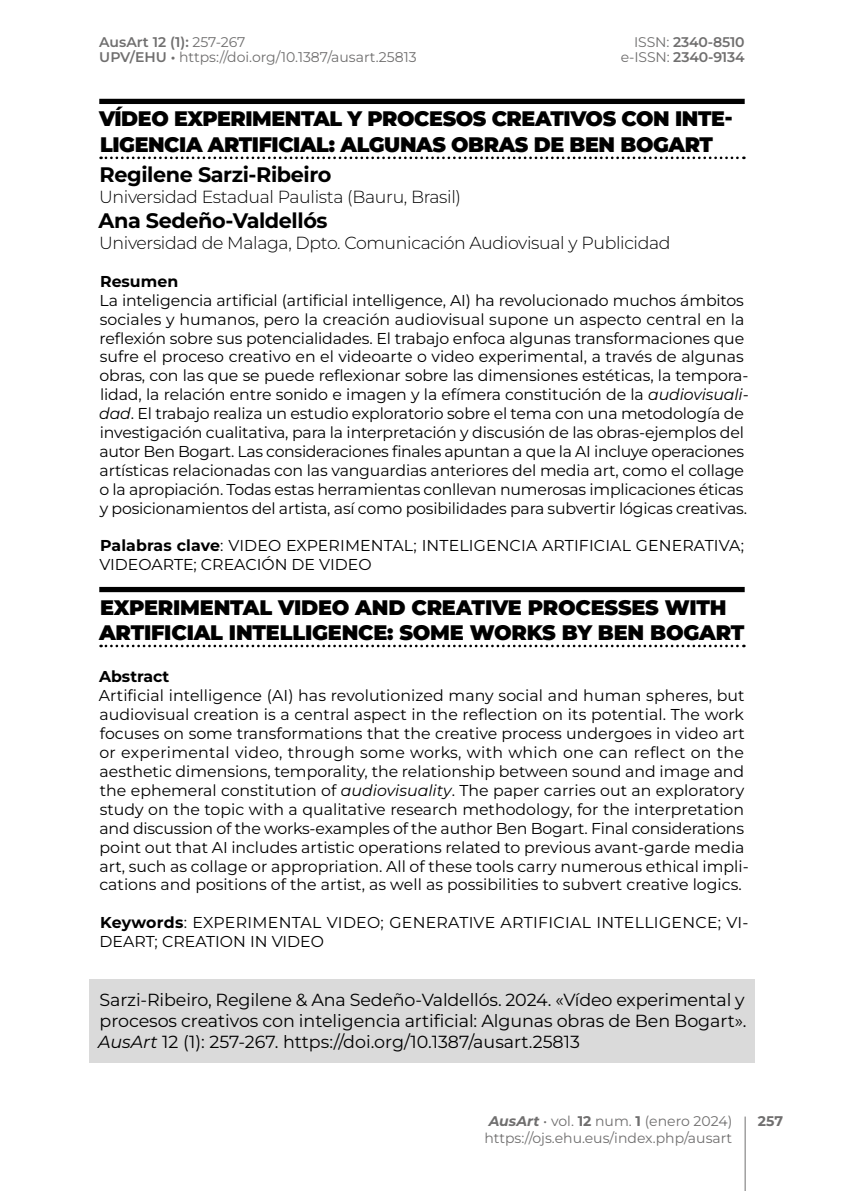
<style>
.page{position:relative;width:844px;height:1191px;background:#fff}
.page>*{position:absolute;margin:0;border:0;box-sizing:border-box;transform-origin:0 0}
.t1{font:900 21px/25.2px "Montserrat";letter-spacing:-.02em;color:#000}
.t2{font:700 21px "Montserrat";letter-spacing:-.02em;color:#000}
.t3{font:17.5px/21px "Montserrat";color:#000;text-align:justify}
.t4{font:300 17.5px "Montserrat";letter-spacing:-.02em;color:#000}
.t5{font:15.75px/18.9px "Montserrat";letter-spacing:-.01em;color:#000}
.t6{font:15.75px/18.9px "Montserrat";letter-spacing:.01em;color:#000}
.t7{font:15.75px/18.9px "Montserrat";letter-spacing:.02em;color:#000}
.t8{font:700 15.75px "Montserrat";color:#000}
.t9{font:14px/15.8px "Montserrat";color:#706f6f}
.t10{font:600 14px/15.8px "Montserrat";letter-spacing:-.01em;color:#706f6f;text-align:right}
.t11{font:700 14px "Montserrat";color:#706f6f}
.s1{font-weight:600}
.s2{font-weight:400}
.s3{font-style:italic}
.s4{font-weight:700}
.s5{font-weight:700;font-style:italic}
</style>
<div class="page">
<hr style="left:744px;top:1116px;width:1px;height:75px;background:#706f6f">
<div style="left:99px;top:99px;width:645px;height:5px;background:#000"></div>
<svg style="left:101px;top:156px;width:643px;height:3px"></svg>
<div style="left:99px;top:587px;width:645px;height:5px;background:#000"></div>
<svg style="left:101px;top:644px;width:643px;height:3px"></svg>
<div style="left:89px;top:979px;width:665px;height:83px;background:#dadada"></div>
<p class="t9" style="left:99px;top:33px;width:319px"><span class="s1">AusArt 12 (1):</span> 257-267<br><span class="s1">UPV/EHU •</span> https://doi.org/10.1387/ausart.25813</p>
<p class="t10" style="left:620px;top:33px;width:125px"><span class="s2">ISSN:</span> 2340-8510 <span class="s2">e-ISSN:</span> 2340-9134</p>
<h1 class="t1" style="left:99px;top:106px;width:635px">VÍDEO EXPERIMENTAL Y PROCESOS CREATIVOS CON INTE-<br>LIGENCIA ARTIFICIAL: ALGUNAS OBRAS DE BEN BOGART</h1>
<h1 class="t2" style="left:100px;top:160px;width:233px">Regilene Sarzi-Ribeiro</h1>
<p class="t4" style="left:99px;top:185px;width:363px">Universidad Estadual Paulista (Bauru, Brasil)</p>
<h1 class="t2" style="left:98px;top:206px;width:230px">Ana Sedeño-Valdellós</h1>
<p class="t4" style="left:99px;top:231px;width:572px">Universidad de Malaga, Dpto. Comunicación Audiovisual y Publicidad</p>
<p class="t8" style="left:100px;top:271px;width:80px">Resumen</p>
<p class="t5" style="left:99px;top:290px;width:650px">La inteligencia artificial (artificial intelligence, AI) ha revolucionado muchos ámbitos sociales y humanos, pero la creación audiovisual supone un aspecto central en la reflexión sobre sus potencialidades. El trabajo enfoca algunas transformaciones que sufre el proceso creativo en el videoarte o video experimental, a través de algunas obras, con las que se puede reflexionar sobre las dimensiones estéticas, la tempora&shy;lidad, la relación entre sonido e imagen y la efímera constitución de la <span class="s3">audiovisuali&shy;dad</span>. El trabajo realiza un estudio exploratorio sobre el tema con una metodología de investigación cualitativa, para la interpretación y discusión de las obras-ejemplos del autor Ben Bogart. Las consideraciones finales apuntan a que la AI incluye operaciones artísticas relacionadas con las vanguardias anteriores del media art, como el collage o la apropiación. Todas estas herramientas conllevan numerosas implicaciones éticas y posicionamientos del artista, así como posibilidades para subvertir lógicas creativas.</p>
<p class="t6" style="left:99px;top:536px;width:646px"><span class="s4">Palabras clave</span>: VIDEO EXPERIMENTAL; INTELIGENCIA ARTIFICIAL GENERATIVA;<br>VIDEOARTE; CREACIÓN DE VIDEO</p>
<h1 class="t1" style="left:99px;top:594px;width:646px">EXPERIMENTAL VIDEO AND CREATIVE PROCESSES WITH<br>ARTIFICIAL INTELLIGENCE: SOME WORKS BY BEN BOGART</h1>
<p class="t8" style="left:99px;top:666px;width:72px">Abstract</p>
<p class="t5" style="left:99px;top:686px;width:651px">Artificial intelligence (AI) has revolutionized many social and human spheres, but audiovisual creation is a central aspect in the reflection on its potential. The work focuses on some transformations that the creative process undergoes in video art or experimental video, through some works, with which one can reflect on the aesthetic dimensions, temporality, the relationship between sound and image and the ephemeral constitution of <span class="s3">audiovisuality</span>. The paper carries out an exploratory study on the topic with a qualitative research methodology, for the interpretation and discussion of the works-examples of the author Ben Bogart. Final considerations point out that AI includes artistic operations related to previous avant-garde media art, such as collage or appropriation. All of these tools carry numerous ethical impli&shy;cations and positions of the artist, as well as possibilities to subvert creative logics.</p>
<p class="t7" style="left:100px;top:912px;width:650px"><span class="s4">Keywords</span>: EXPERIMENTAL VIDEO; GENERATIVE ARTIFICIAL INTELLIGENCE; VI-<br>DEART; CREATION IN VIDEO</p>
<p class="t3" style="left:98px;top:988px;width:650px">Sarzi-Ribeiro, Regilene &amp; Ana Sedeño-Valdellós. 2024. «Vídeo experimental y procesos creativos con inteligencia artificial: Algunas obras de Ben Bogart».<br><span class="s3">AusArt</span> 12 (1): 257-267. https://doi.org/10.1387/ausart.25813</p>
<p class="t9" style="left:488px;top:1113px;width:245px"><span class="s5">AusArt</span> • vol. <span class="s4">12</span> num. <span class="s4">1</span> (enero 2024)</p>
<p class="t11" style="left:757px;top:1112px;width:27px">257</p>
<p class="t9" style="left:484px;top:1130px;width:249px">https://ojs.ehu.eus/index.php/ausart</p>
</div>
